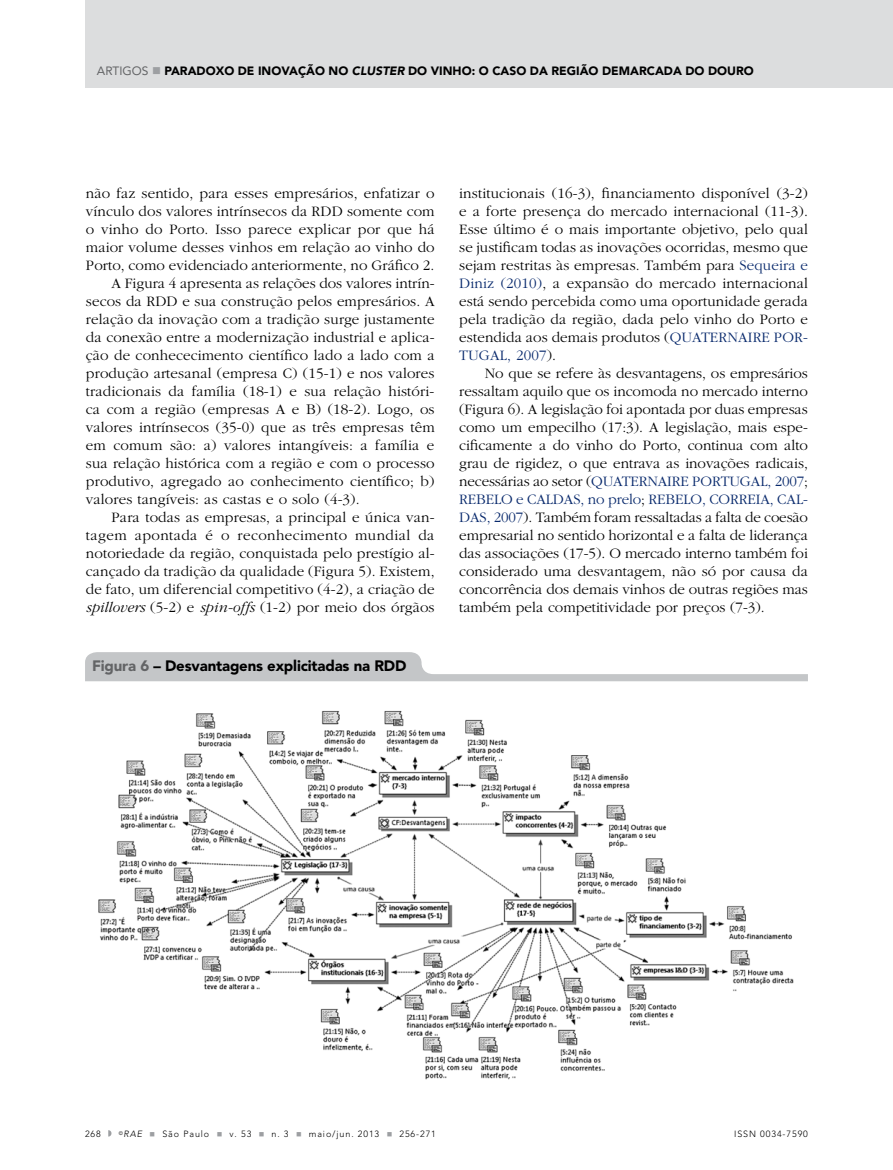
<style>
.page{position:relative;width:893px;height:1170px;background:#fff}
.page>*{position:absolute;margin:0;border:0;box-sizing:border-box;transform-origin:0 0}
.t1{font:300 15px/18px "Garamond";letter-spacing:.01em;color:#000;text-align:justify}
.t2{font:300 15px "Garamond";letter-spacing:.03em;color:#000}
.t3{font:900 15px "Avenir";letter-spacing:-.01em;color:#000}
.t4{font:900 12px "Avenir LT Std";color:#000}
.t5{font:300 9px "Avenir LT Std";letter-spacing:.1em;color:#000}
.s1{font-weight:400;color:#636466}
.s2{color:#9d9fa2}
.s3{font-style:italic}
.s4{color:#636466}
.s5{color:#08296c}
</style>
<div class="page">
<div style="left:85px;top:0;width:808px;height:87px;background:#dcddde"></div>
<svg style="left:108px;top:1130px;width:3px;height:6px"></svg>
<svg style="left:85px;top:652px;width:723px;height:29px"></svg>
<img style="left:98px;top:710px;width:696px;height:370px">
<p class="t4" style="left:97px;top:63px;width:658px"><span class="s1">ARTIGOS</span> <span class="s2">■</span> PARADOXO DE INOVAÇÃO NO <span class="s3">CLUSTER</span> DO VINHO: O CASO DA REGIÃO DEMARCADA DO DOURO</p>
<p class="t1" style="left:86px;top:185px;width:350px">não faz sentido, para esses empresários, enfatizar o</p>
<p class="t1" style="left:86px;top:203px;width:350px">vínculo dos valores intrínsecos da RDD somente com</p>
<p class="t1" style="left:86px;top:221px;width:350px">o vinho do Porto. Isso parece explicar por que há</p>
<p class="t1" style="left:86px;top:239px;width:350px">maior volume desses vinhos em relação ao vinho do</p>
<p class="t1" style="left:86px;top:257px;width:350px">Porto, como evidenciado anteriormente, no Gráfico 2.</p>
<p class="t1" style="left:111px;top:275px;width:325px">A Figura 4 apresenta as relações dos valores intrín-</p>
<p class="t1" style="left:86px;top:293px;width:350px">secos da RDD e sua construção pelos empresários. A</p>
<p class="t1" style="left:86px;top:311px;width:350px">relação da inovação com a tradição surge justamente</p>
<p class="t1" style="left:86px;top:329px;width:350px">da conexão entre a modernização industrial e aplica-</p>
<p class="t1" style="left:86px;top:347px;width:350px">ção de conhececimento científico lado a lado com a</p>
<p class="t1" style="left:86px;top:365px;width:350px">produção artesanal (empresa C) (15-1) e nos valores</p>
<p class="t1" style="left:86px;top:383px;width:350px">tradicionais da família (18-1) e sua relação históri-</p>
<p class="t1" style="left:86px;top:401px;width:350px">ca com a região (empresas A e B) (18-2). Logo, os</p>
<p class="t1" style="left:86px;top:419px;width:350px">valores intrínsecos (35-0) que as três empresas têm</p>
<p class="t1" style="left:86px;top:437px;width:350px">em comum são: a) valores intangíveis: a família e</p>
<p class="t1" style="left:86px;top:455px;width:350px">sua relação histórica com a região e com o processo</p>
<p class="t1" style="left:86px;top:473px;width:350px">produtivo, agregado ao conhecimento científico; b)</p>
<p class="t1" style="left:86px;top:491px;width:275px">valores tangíveis: as castas e o solo (4-3).</p>
<p class="t1" style="left:111px;top:509px;width:325px">Para todas as empresas, a principal e única van-</p>
<p class="t2" style="left:86px;top:527px;width:350px">tagem apontada é o reconhecimento mundial da</p>
<p class="t1" style="left:86px;top:545px;width:350px">notoriedade da região, conquistada pelo prestígio al-</p>
<p class="t1" style="left:86px;top:563px;width:350px">cançado da tradição da qualidade (Figura 5). Existem,</p>
<p class="t1" style="left:86px;top:581px;width:350px">de fato, um diferencial competitivo (4-2), a criação de</p>
<p class="t1" style="left:86px;top:599px;width:350px"><span class="s3">spillovers</span> (5-2) e <span class="s3">spin-offs</span> (1-2) por meio dos órgãos</p>
<p class="t3" style="left:92px;top:657px;width:316px"><span class="s4">Figura 6</span> – Desvantagens explicitadas na RDD</p>
<p class="t1" style="left:459px;top:185px;width:350px">institucionais (16-3), financiamento disponível (3-2) e a forte presença do mercado internacional (11-3).<br>Esse último é o mais importante objetivo, pelo qual se justificam todas as inovações ocorridas, mesmo que sejam restritas às empresas. Também para <span class="s5">Sequeira e Diniz (2010)</span>, a expansão do mercado internacional está sendo percebida como uma oportunidade gerada pela tradição da região, dada pelo vinho do Porto e estendida aos demais produtos (<span class="s5">QUATERNAIRE POR-TUGAL, 2007</span>).</p>
<p class="t1" style="left:459px;top:365px;width:350px;text-indent:26px">No que se refere às desvantagens, os empresários ressaltam aquilo que os incomoda no mercado interno (Figura 6). A legislação foi apontada por duas empresas como um empecilho (17:3). A legislação, mais espe&shy;cificamente a do vinho do Porto, continua com alto grau de rigidez, o que entrava as inovações radicais, necessárias ao setor (<span class="s5">QUATERNAIRE PORTUGAL, 2007</span>; <span class="s5">REBELO e CALDAS, no prelo</span>; <span class="s5">REBELO, CORREIA, CAL-DAS, 2007</span>). Também foram ressaltadas a falta de coesão empresarial no sentido horizontal e a falta de liderança das associações (17-5). O mercado interno também foi considerado uma desvantagem, não só por causa da concorrência dos demais vinhos de outras regiões mas também pela competitividade por preços (7-3).</p>
<p class="t5" style="left:85px;top:1128px;width:17px">268</p>
<p class="t5" style="left:119px;top:1128px;width:319px"><sup>©</sup><span class="s3">RAE</span> <span class="s2">■</span> São Paulo <span class="s2">■</span> v. 53 <span class="s2">■</span> n. 3 <span class="s2">■</span> maio/jun. 2013 <span class="s2">■</span> 256-271</p>
<p class="t5" style="left:734px;top:1128px;width:75px">ISSN 0034-7590</p>
</div>
